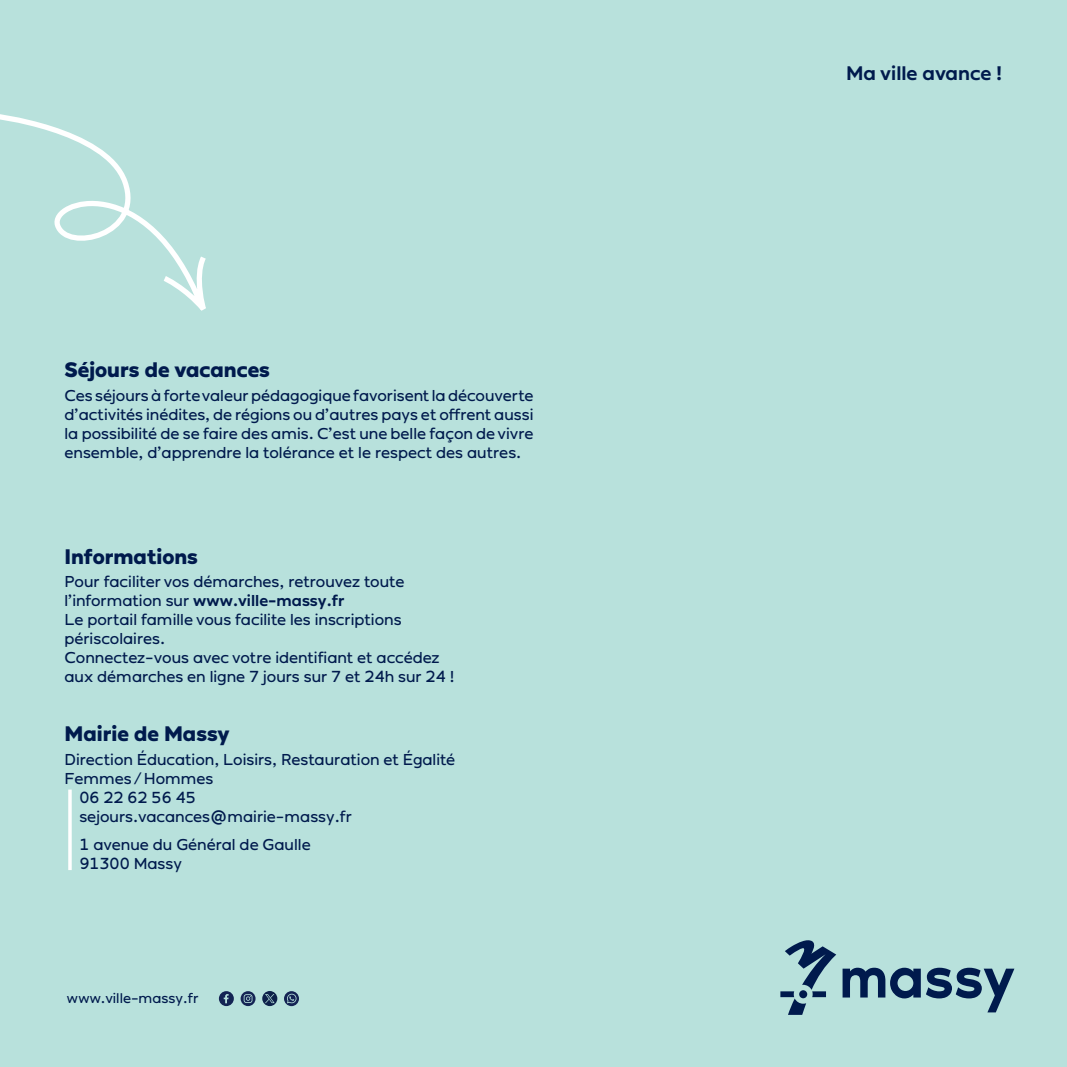
<style>
.page{position:relative;width:1067px;height:1067px;background:#b8e1dc}
.page>*{position:absolute;margin:0;border:0;box-sizing:border-box;transform-origin:0 0}
.t1{font:700 21px "Ondo";color:#001a4d}
.t2{font:500 19.6px "Ondo";color:#001a4d}
.t3{font:15.75px/18.9px "Ondo";color:#001a4d}
.t4{font:14px "Ondo";color:#001a4d}
.s1{font-weight:500}
</style>
<div class="page">
<svg style="left:68px;top:789px;width:4px;height:81px"></svg>
<svg style="left:0;top:114px;width:206px;height:197px"></svg>
<svg style="left:842px;top:967px;width:78px;height:31px"></svg>
<svg style="left:926px;top:967px;width:88px;height:45px"></svg>
<svg style="left:780px;top:940px;width:56px;height:74px"></svg>
<div style="left:799px;top:990px;width:8px;height:8px;background:#001a4d;border-radius:50%"></div>
<svg style="left:284px;top:991px;width:15px;height:15px"></svg>
<svg style="left:241px;top:991px;width:14px;height:15px"></svg>
<svg style="left:219px;top:991px;width:15px;height:15px"></svg>
<div style="left:262px;top:991px;width:15px;height:15px;background:#0d214a;border-radius:50%"></div>
<svg style="left:265px;top:994px;width:10px;height:9px"></svg>
<h1 class="t1" style="left:64px;top:357px;width:207px">Séjours de vacances</h1>
<p class="t3" style="left:64px;top:386px;width:470px;text-align:justify">Ces séjours à forte valeur pédagogique favorisent la découverte d’activités inédites, de régions ou d’autres pays et offrent aussi la possibilité de se faire des amis. C’est une belle façon de vivre ensemble, d’apprendre la tolérance et le respect des autres.</p>
<h1 class="t1" style="left:64px;top:544px;width:135px">Informations</h1>
<p class="t3" style="left:64px;top:572px;width:391px">Pour faciliter vos démarches, retrouvez toute l’information sur <span class="s1">www.ville-massy.fr<br></span>Le portail famille vous facilite les inscriptions périscolaires.<br>Connectez-vous avec votre identifiant et accédez aux démarches en ligne 7 jours sur 7 et 24h sur 24 !</p>
<h1 class="t1" style="left:64px;top:721px;width:167px">Mairie de Massy</h1>
<p class="t3" style="left:64px;top:749px;width:392px">Direction Éducation, Loisirs, Restauration et Égalité</p>
<p class="t3" style="left:64px;top:768px;width:150px">Femmes/Hommes</p>
<p class="t3" style="left:79px;top:787px;width:118px">06 22 62 56 45</p>
<p class="t3" style="left:79px;top:806px;width:274px">sejours.vacances@mairie-massy.fr</p>
<p class="t3" style="left:79px;top:835px;width:233px">1 avenue du Général de Gaulle<br>91300 Massy</p>
<p class="t4" style="left:67px;top:989px;width:133px">www.ville-massy.fr</p>
<p class="t2" style="left:846px;top:62px;width:158px">Ma ville avance !</p>
</div>
